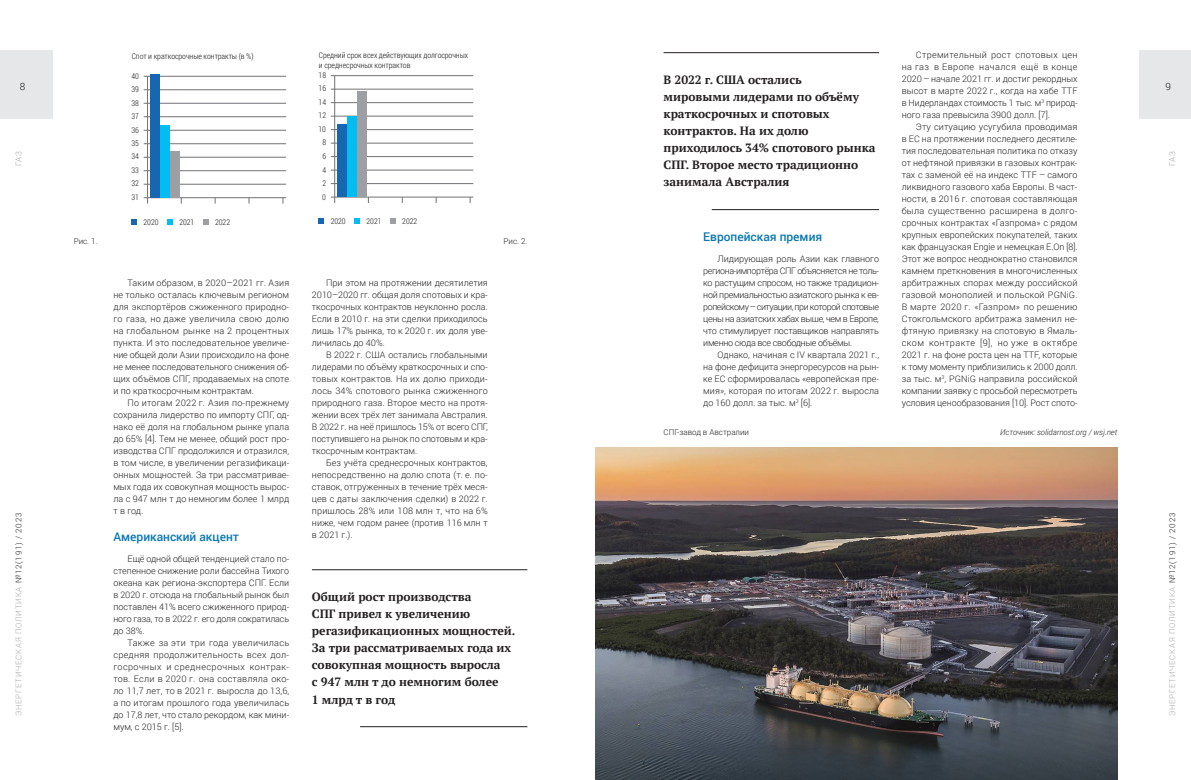
<style>
.page{position:relative;width:1191px;height:780px;background:#fff}
.page>*{position:absolute;margin:0;border:0;box-sizing:border-box;transform-origin:0 0}
.Врез_2{font:700 12px/17px "PT Serif";color:#231f20}
.Подзаголовок{font:500 12px "Roboto";color:#0a78b3}
.t1{font:300 10px "Roboto";color:#231f20}
.t2{font:300 9px/12px "Roboto";color:#231f20;text-align:justify}
.t3{font:300 8px/13.5px "Roboto Condensed";letter-spacing:-.005em;color:#231f20;text-align:justify}
.t4{font:300 8px "Roboto";letter-spacing:.095em;color:#a8a9ad}
.Подрисуночная_подпись{font:italic 300 8px "Roboto";color:#231f20}
.Подрисуночная_подпись-2{font:300 8px "Roboto";color:#231f20}
.t5{font:300 8px "Roboto";letter-spacing:.05em;color:#a5a6aa}
.s1{color:#231f20}
</style>
<div class="page">
<div style="left:1139px;top:51px;width:52px;height:68px;background:#e6e7e9"></div>
<div style="left:0;top:51px;width:52px;height:68px;background:#e6e7e9"></div>
<hr style="left:312px;top:569px;width:215px;height:1px;background:#231f20">
<hr style="left:360px;top:726px;width:167px;height:1px;background:#231f20">
<svg style="left:131px;top:219px;width:6px;height:6px"></svg>
<svg style="left:167px;top:219px;width:6px;height:6px"></svg>
<svg style="left:203px;top:219px;width:6px;height:6px"></svg>
<hr style="left:144px;top:76px;width:142px;height:1px;background:#717275">
<hr style="left:144px;top:90px;width:142px;height:1px;background:#717275">
<hr style="left:144px;top:103px;width:142px;height:1px;background:#717275">
<hr style="left:144px;top:117px;width:142px;height:1px;background:#717275">
<hr style="left:144px;top:130px;width:142px;height:1px;background:#717275">
<hr style="left:144px;top:143px;width:142px;height:1px;background:#717275">
<hr style="left:144px;top:157px;width:142px;height:1px;background:#717275">
<hr style="left:144px;top:170px;width:142px;height:1px;background:#717275">
<hr style="left:144px;top:197px;width:142px;height:1px;background:#717275">
<hr style="left:144px;top:184px;width:142px;height:1px;background:#717275">
<hr style="left:147px;top:76px;width:1px;height:128px;background:#717275">
<div style="left:150px;top:74px;width:9px;height:123px;background:#1766b2"></div>
<div style="left:160px;top:125px;width:9px;height:72px;background:#01bdf2"></div>
<div style="left:170px;top:151px;width:9px;height:46px;background:#9d9fa2"></div>
<svg style="left:318px;top:218px;width:6px;height:6px"></svg>
<svg style="left:354px;top:218px;width:6px;height:6px"></svg>
<svg style="left:390px;top:218px;width:6px;height:6px"></svg>
<hr style="left:331px;top:75px;width:142px;height:1px;background:#717275">
<hr style="left:331px;top:89px;width:142px;height:1px;background:#717275">
<hr style="left:331px;top:102px;width:142px;height:1px;background:#717275">
<hr style="left:331px;top:116px;width:142px;height:1px;background:#717275">
<hr style="left:331px;top:129px;width:142px;height:1px;background:#717275">
<hr style="left:331px;top:143px;width:142px;height:1px;background:#717275">
<hr style="left:331px;top:156px;width:142px;height:1px;background:#717275">
<hr style="left:331px;top:170px;width:142px;height:1px;background:#717275">
<hr style="left:331px;top:197px;width:142px;height:1px;background:#717275">
<hr style="left:331px;top:183px;width:142px;height:1px;background:#717275">
<hr style="left:334px;top:76px;width:1px;height:127px;background:#717275">
<div style="left:337px;top:125px;width:9px;height:72px;background:#1766b2"></div>
<div style="left:347px;top:116px;width:9px;height:81px;background:#01bdf2"></div>
<div style="left:357px;top:91px;width:9px;height:106px;background:#9d9fa2"></div>
<hr style="left:663px;top:52px;width:216px;height:1px;background:#231f20">
<hr style="left:711px;top:209px;width:168px;height:1px;background:#231f20">
<img style="left:595px;top:447px;width:522px;height:333px">
<p class="t2" style="left:901px;top:48px;width:177px;text-indent:14px">Стремительный рост спотовых цен на газ в Европе начался ещё в конце 2020 – начале 2021 гг. и достиг рекордных высот в марте 2022 г., когда на хабе TTF в Нидерландах стоимость 1 тыс. м<sup>3</sup> природ&shy;ного газа превысила 3900 долл. [7].</p>
<p class="t2" style="left:901px;top:120px;width:177px;text-indent:14px">Эту ситуацию усугубила проводимая в ЕС на протяжении последнего десятиле&shy;тия последовательная политика по отказу от нефтяной привязки в газовых контрак&shy;тах с заменой её на индекс TTF – самого ликвидного газового хаба Европы. В част&shy;ности, в 2016 г. спотовая составляющая была существенно расширена в долго&shy;срочных контрактах «Газпрома» с рядом крупных европейских покупателей, таких как французская Engie и немецкая E.On [8].<br>Этот же вопрос неоднократно становился камнем преткновения в многочисленных арбитражных спорах между российской газовой монополией и польской PGNiG.<br>В марте 2020 г. «Газпром» по решению Стокгольмского арбитража заменил не&shy;фтяную привязку на спотовую в Ямаль&shy;ском контракте [9], но уже в октябре 2021 г. на фоне роста цен на TTF, которые к тому моменту приблизились к 2000 долл. за тыс. м<sup>3</sup>, PGNiG направила российской компании заявку с просьбой пересмотреть условия ценообразования [10]. Рост спото-</p>
<p class="t3" style="left:319px;top:50px;width:151px;line-height:9.6px">Средний срок всех действующих долгосрочных и среднесрочных контрактов</p>
<p class="t3" style="left:318px;top:68px;width:9px;text-align:center">18<br>16<br>14<br>12<br>10<br>8<br>6<br>4<br>2<br>0</p>
<p class="t3" style="left:132px;top:49px;width:123px">Спот и краткосрочные контракты (в %)</p>
<p class="t3" style="left:131px;top:69px;width:9px">40<br>39<br>38<br>37<br>36<br>35<br>34<br>33<br>32<br>31</p>
<p class="Врез_2" style="left:663px;top:71px;width:213px">В 2022 г. США остались<br>мировыми лидерами по объёму краткосрочных и спотовых контрактов. На их долю приходилось 34% спотового рынка<br>СПГ. Второе место традиционно занимала Австралия</p>
<p class="t1" style="left:20px;top:80px;width:7px">8</p>
<p class="t1" style="left:1165px;top:80px;width:7px">9</p>
<p class="t5" style="left:13px;top:166px;width:17px;rotate:-90deg">ГАЗ</p>
<p class="t5" style="left:1166px;top:166px;width:17px;rotate:-90deg">ГАЗ</p>
<p class="t3" style="left:331px;top:214px;width:17px">2020</p>
<p class="t3" style="left:366px;top:214px;width:16px">2021</p>
<p class="t3" style="left:402px;top:214px;width:16px">2022</p>
<p class="t3" style="left:144px;top:215px;width:17px">2020</p>
<p class="t3" style="left:179px;top:215px;width:16px">2021</p>
<p class="t3" style="left:215px;top:215px;width:16px">2022</p>
<p class="Подзаголовок" style="left:703px;top:228px;width:120px">Европейская премия</p>
<p class="t2" style="left:703px;top:252px;width:177px;text-indent:14px">Лидирующая роль Азии как главного региона-импортёра СПГ объясняется не толь&shy;ко растущим спросом, но также традицион&shy;ной премиальностью азиатского рынка к ев&shy;ропейскому–ситуации, при которой спотовые цены на азиатских хабах выше, чем в Европе, что стимулирует поставщиков направлять именно сюда все свободные объёмы.</p>
<p class="t2" style="left:703px;top:348px;width:177px;text-indent:14px">Однако, начиная с IV квартала 2021 г., на фоне дефицита энергоресурсов на рын&shy;ке ЕС сформировалась «европейская пре&shy;мия», которая по итогам 2022 г. выросла до 160 долл. за тыс. м<sup>3</sup> [6].</p>
<p class="Подрисуночная_подпись-2" style="left:74px;top:235px;width:25px">Рис. 1.</p>
<p class="Подрисуночная_подпись-2" style="left:503px;top:235px;width:25px">Рис. 2.</p>
<p class="t2" style="left:113px;top:276px;width:177px;text-indent:14px">Таким образом, в 2020–2021 гг. Азия не только осталась ключевым регионом для экспортёров сжиженного природно&shy;го газа, но даже увеличила свою долю на глобальном рынке на 2 процентных пункта. И это последовательное увеличе&shy;ние общей доли Азии происходило на фоне не менее последовательного снижения об&shy;щих объёмов СПГ, продаваемых на споте и по краткосрочным контрактам.</p>
<p class="t2" style="left:113px;top:396px;width:177px;text-indent:14px">По итогам 2022 г. Азия по-прежнему сохранила лидерство по импорту СПГ, од&shy;нако её доля на глобальном рынке упала до 65% [4]. Тем не менее, общий рост про&shy;изводства СПГ продолжился и отразился, в том числе, в увеличении регазификаци&shy;онных мощностей. За три рассматривае&shy;мых года их совокупная мощность вырос&shy;ла с 947 млн т до немногим более 1 млрд т в год.</p>
<p class="Подзаголовок" style="left:113px;top:528px;width:127px">Американский акцент</p>
<p class="t2" style="left:113px;top:552px;width:177px;text-indent:14px">Ещё одной общей тенденцией стало по&shy;степенное снижение роли бассейна Тихого океана как региона-экспортера СПГ. Если в 2020 г. отсюда на глобальный рынок был поставлен 41% всего сжиженного природ&shy;ного газа, то в 2022 г. его доля сократилась до 38%.</p>
<p class="t2" style="left:113px;top:636px;width:177px;text-indent:14px">Также за эти три года увеличилась средняя продолжительность всех дол&shy;госрочных и среднесрочных контрак&shy;тов. Если в 2020 г. она составляла око&shy;ло 11,7 лет, то в 2021 г. выросла до 13,6, а по итогам прошлого года увеличилась до 17,8 лет, что стало рекордом, как мини&shy;мум, с 2015 г. [5].</p>
<p class="t2" style="left:312px;top:276px;width:177px;text-indent:14px">При этом на протяжении десятилетия 2010–2020 гг. общая доля спотовых и кра&shy;ткосрочных контрактов неуклонно росла.<br>Если в 2010 г. на эти сделки приходилось лишь 17% рынка, то к 2020 г. их доля уве&shy;личилась до 40%.</p>
<p class="t2" style="left:312px;top:348px;width:177px;text-indent:14px">В 2022 г. США остались глобальными лидерами по объёму краткосрочных и спо&shy;товых контрактов. На их долю приходи&shy;лось 34% спотового рынка сжиженного природного газа. Второе место на протя&shy;жении всех трёх лет занимала Австралия.<br>В 2022 г. на неё пришлось 15% от всего СПГ, поступившего на рынок по спотовым и кра&shy;ткосрочным контрактам.</p>
<p class="t2" style="left:312px;top:456px;width:177px;text-indent:14px">Без учёта среднесрочных контрактов, непосредственно на долю спота (т. е. по&shy;ставок, отгруженных в течение трёх меся&shy;цев с даты заключения сделки) в 2022 г. пришлось 28% или 108 млн т, что на 6% ниже, чем годом ранее (против 116 млн т в 2021 г.).</p>
<p class="Подрисуночная_подпись-2" style="left:663px;top:426px;width:87px">СПГ-завод в Австралии</p>
<p class="Подрисуночная_подпись" style="left:1000px;top:426px;width:118px">Источник: solidarnost.org / wsj.net</p>
<p class="t4" style="left:13px;top:716px;width:205px;rotate:-90deg">ЭНЕРГЕТИЧЕСКАЯ ПОЛИТИКА <span class="s1">№12(191) / 2023</span></p>
<p class="t4" style="left:1166px;top:716px;width:205px;rotate:-90deg">ЭНЕРГЕТИЧЕСКАЯ ПОЛИТИКА <span class="s1">№12(191) / 2023</span></p>
<p class="Врез_2" style="left:312px;top:588px;width:205px">Общий рост производства<br>СПГ привел к увеличению регазификационных мощностей.<br>За три рассматриваемых года их совокупная мощность выросла<br>с 947 млн т до немногим более<br>1 млрд т в год</p>
</div>
